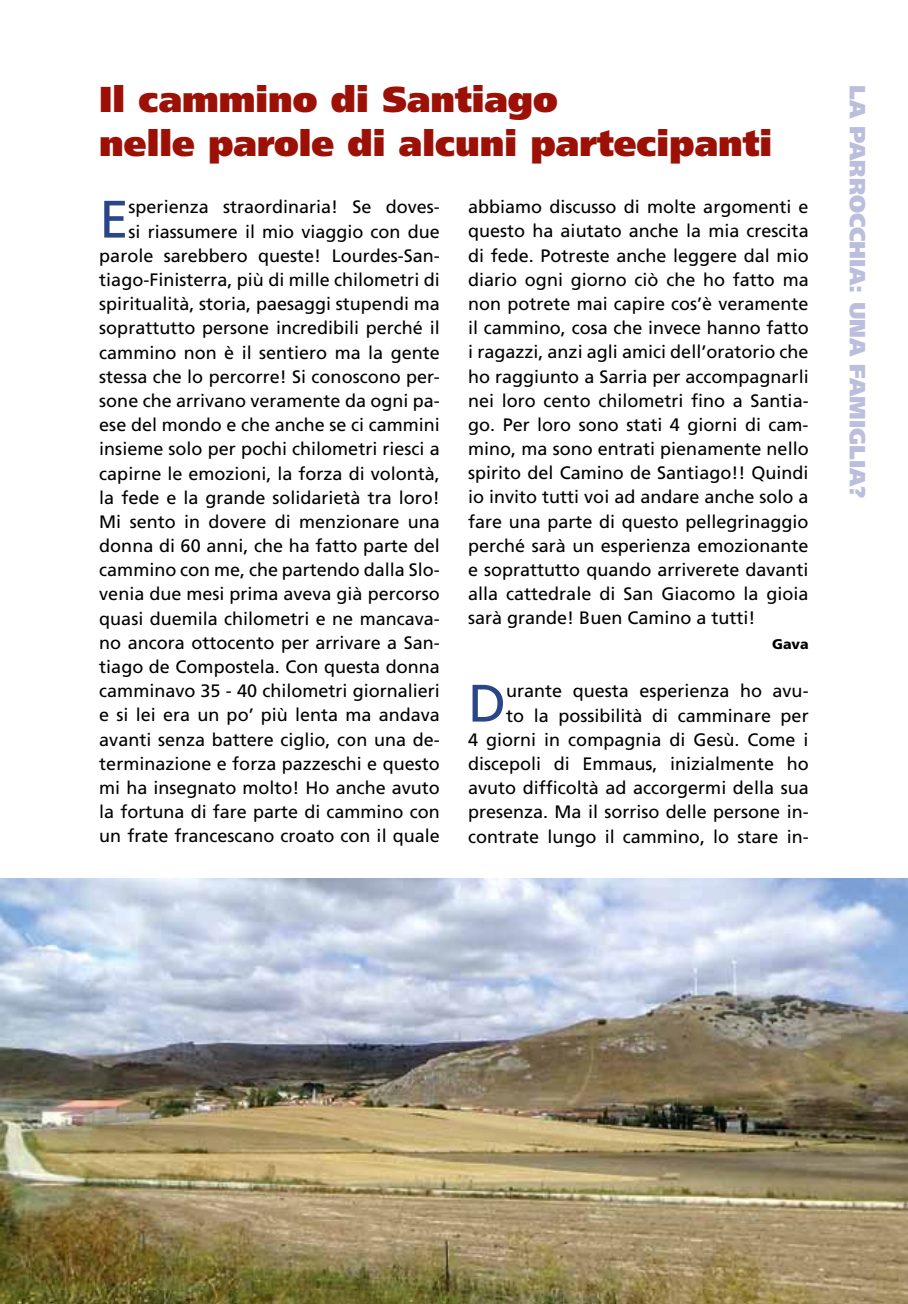
<style>
.page{position:relative;width:908px;height:1304px;background:#fff}
.page>*{position:absolute;margin:0;border:0;box-sizing:border-box;transform-origin:0 0}
.t1{font:52.6px "Frutiger";color:#2a4689}
.t2{font:900 36px/43.2px "Frutiger";color:#9c1006}
.t3{font:900 22px "Frutiger";color:#bbbedc}
.t4{font:18px/24.2px "Frutiger";color:#000;text-align:right}
.t5{font:900 14px "Frutiger";color:#000}
</style>
<div class="page">
<img style="left:0;top:879px;width:907px;height:425px">
<h2 class="t2" style="left:99px;top:78px;width:674px">Il cammino di Santiago<br>nelle parole di alcuni partecipanti</h2>
<p class="t3" style="left:870px;top:85px;width:415px;rotate:90deg">La parrocchia: una famiglia?</p>
<p class="t4" style="left:99px;top:195px;width:342px">sperienza straordinaria! Se doves-<br>si riassumere il mio viaggio con due parole sarebbero queste! Lourdes-San&shy;tiago-Finisterra, più di mille chilometri di spiritualità, storia, paesaggi stupendi ma soprattutto persone incredibili perché il cammino non è il sentiero ma la gente stessa che lo percorre! Si conoscono per&shy;sone che arrivano veramente da ogni pa&shy;ese del mondo e che anche se ci cammini insieme solo per pochi chilometri riesci a capirne le emozioni, la forza di volontà, la fede e la grande solidarietà tra loro!<br>M i sento in dovere di menzionare una donna di 60 anni, che ha fatto parte del cammino con me, che partendo dalla Slo&shy;venia due mesi prima aveva già percorso quasi duemila chilometri e ne mancava&shy;no ancora ottocento per arrivare a San&shy;tiago de Compostela. Con questa donna camminavo 35 - 40 chilometri giornalieri e si lei era un po’ più lenta ma andava avanti senza battere ciglio, con una de&shy;terminazione e forza pazzeschi e questo mi ha insegnato molto! Ho anche avuto la fortuna di fare parte di cammino con un frate francescano croato con il quale</p>
<p class="t4" style="left:468px;top:195px;width:342px;text-align:justify">abbiamo discusso di molte argomenti e questo ha aiutato anche la mia crescita di fede. Potreste anche leggere dal mio diario ogni giorno ciò che ho fatto ma non potrete mai capire cos’è veramente il cammino, cosa che invece hanno fatto i ragazzi, anzi agli amici dell’oratorio che ho raggiunto a Sarria per accompagnarli nei loro cento chilometri fino a Santia&shy;go. Per loro sono stati 4 giorni di cam&shy;mino, ma sono entrati pienamente nello spirito del Camino de Santiago!! Quindi io invito tutti voi ad andare anche solo a fare una parte di questo pellegrinaggio perché sarà un esperienza emozionante e soprattutto quando arriverete davanti alla cattedrale di San Giacomo la gioia sarà grande! B uen Camino a tutti!</p>
<h1 class="t1" style="left:99px;top:188px;width:22px">E</h1>
<p class="t5" style="left:771px;top:636px;width:38px">Gava</p>
<p class="t4" style="left:468px;top:679px;width:342px">urante questa esperienza ho avu-<br>to la possibilità di camminare per<br>4 giorni in compagnia di Gesù. Come i discepoli di Emmaus, inizialmente ho avuto difficoltà ad accorgermi della sua presenza. Ma il sorriso delle persone in&shy;contrate lungo il cammino, lo stare in-</p>
<h1 class="t1" style="left:468px;top:672px;width:32px">D</h1>
</div>
